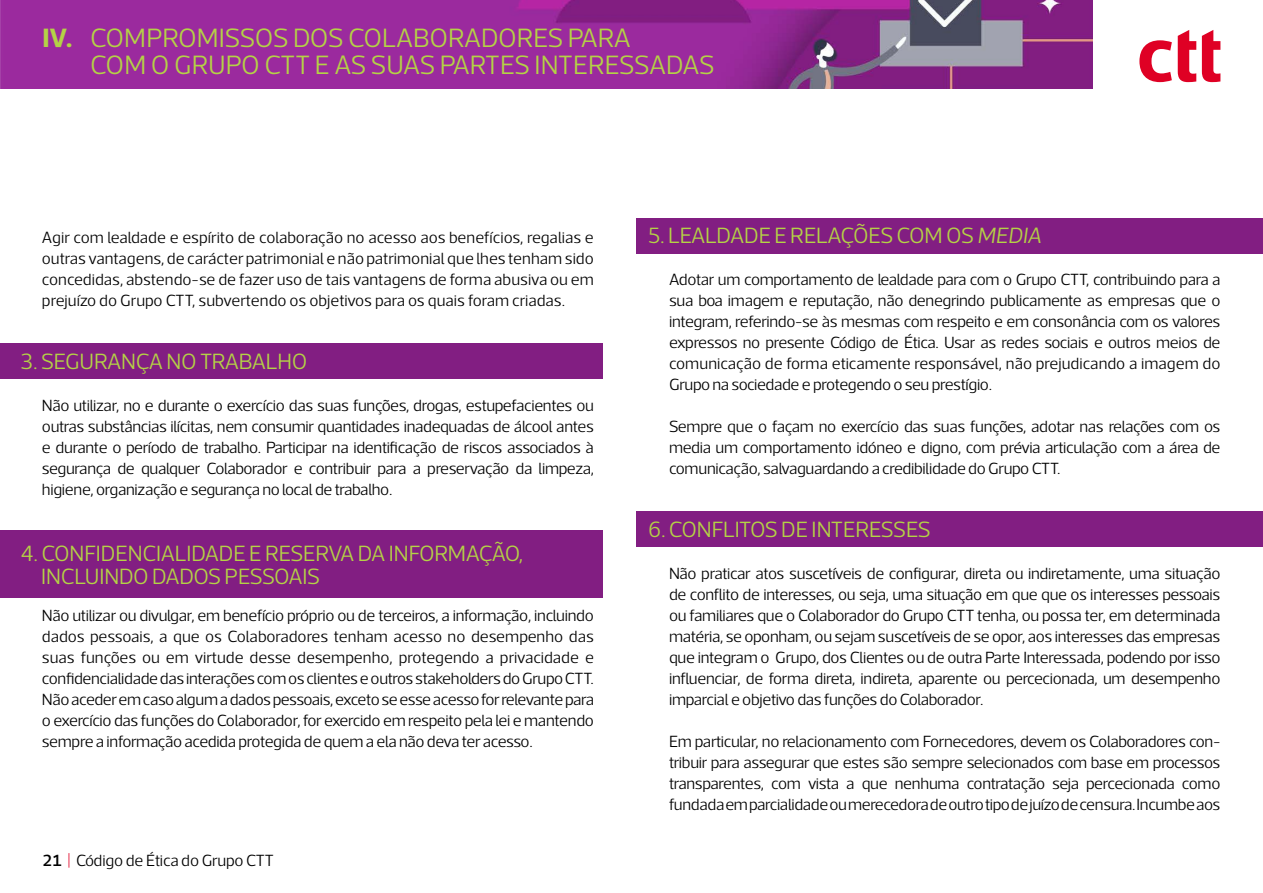
<style>
.page{position:relative;width:1263px;height:893px;background:#fff}
.page>*{position:absolute;margin:0;border:0;box-sizing:border-box;transform-origin:0 0}
.t1{font:300 27px/27px "Acto CTT";letter-spacing:-.015em;color:#b4d246}
.t2{font:300 22.5px/22.5px "Acto CTT";letter-spacing:-.01em;color:#b4d246}
.t3{font:300 16.5px/21px "Acto CTT";letter-spacing:-.02em;color:#000;text-align:justify}
.s1{font-weight:700}
.s2{font-weight:500}
.s3{color:#df0024}
.s4{font-style:italic}
</style>
<div class="page">
<img style="left:0;top:0;width:1092px;height:89px">
<svg style="left:1139px;top:40px;width:33px;height:42px"></svg>
<svg style="left:1178px;top:30px;width:18px;height:52px"></svg>
<svg style="left:1202px;top:30px;width:18px;height:52px"></svg>
<div style="left:637px;top:218px;width:626px;height:35px;background:#821e82"></div>
<div style="left:637px;top:512px;width:626px;height:35px;background:#821e82"></div>
<div style="left:0;top:530px;width:603px;height:68px;background:#821e82"></div>
<div style="left:0;top:343px;width:603px;height:36px;background:#821e82"></div>
<h1 class="t1" style="left:90px;top:24px;width:626px;text-indent:-48px"><span class="s1">IV.</span> COMPROMISSOS DOS COLABORADORES PARA<br>COM O GRUPO CTT E AS SUAS PARTES INTERESSADAS</h1>
<p class="t3" style="left:42px;top:227px;width:554px">Agir com lealdade e espírito de colaboração no acesso aos benefícios, regalias e outras vantagens, de carácter patrimonial e não patrimonial que lhes tenham sido concedidas, abstendo-se de fazer uso de tais vantagens de forma abusiva ou em prejuízo do Grupo CTT, subvertendo os objetivos para os quais foram criadas.</p>
<h2 class="t2" style="left:21px;top:350px;width:288px">3. SEGURANÇA NO TRABALHO</h2>
<p class="t3" style="left:42px;top:395px;width:554px">Não utilizar, no e durante o exercício das suas funções, drogas, estupefacientes ou outras substâncias ilícitas, nem consumir quantidades inadequadas de álcool antes e durante o período de trabalho. Participar na identificação de riscos associados à segurança de qualquer Colaborador e contribuir para a preservação da limpeza, higiene, organização e segurança no local de trabalho.</p>
<h2 class="t2" style="left:41px;top:542px;width:483px;text-indent:-20px">4. CONFIDENCIALIDADE E RESERVA DA INFORMAÇÃO,<br>INCLUINDO DADOS PESSOAIS</h2>
<p class="t3" style="left:42px;top:605px;width:554px">Não utilizar ou divulgar, em benefício próprio ou de terceiros, a informação, incluindo dados pessoais, a que os Colaboradores tenham acesso no desempenho das suas funções ou em virtude desse desempenho, protegendo a privacidade e confidencialidade das interações com os clientes e outros stakeholders do Grupo CTT.<br>Não aceder em caso algum a dados pessoais, exceto se esse acesso for relevante para o exercício das funções do Colaborador, for exercido em respeito pela lei e mantendo sempre a informação acedida protegida de quem a ela não deva ter acesso.</p>
<p class="t3" style="left:43px;top:850px;width:233px"><span class="s2">21</span> <span class="s3">|</span> Código de Ética do Grupo CTT</p>
<h2 class="t2" style="left:648px;top:224px;width:395px">5. LEALDADE E RELAÇÕES COM OS <span class="s4">MEDIA</span></h2>
<p class="t3" style="left:669px;top:269px;width:553px">Adotar um comportamento de lealdade para com o Grupo CTT, contribuindo para a sua boa imagem e reputação, não denegrindo publicamente as empresas que o integram, referindo-se às mesmas com respeito e em consonância com os valores expressos no presente Código de Ética. Usar as redes sociais e outros meios de comunicação de forma eticamente responsável, não prejudicando a imagem do Grupo na sociedade e protegendo o seu prestígio.</p>
<p class="t3" style="left:669px;top:416px;width:553px">Sempre que o façam no exercício das suas funções, adotar nas relações com os media um comportamento idóneo e digno, com prévia articulação com a área de comunicação, salvaguardando a credibilidade do Grupo CTT.</p>
<h2 class="t2" style="left:648px;top:518px;width:284px">6. CONFLITOS DE INTERESSES</h2>
<p class="t3" style="left:669px;top:563px;width:553px">Não praticar atos suscetíveis de configurar, direta ou indiretamente, uma situação de conflito de interesses, ou seja, uma situação em que que os interesses pessoais ou familiares que o Colaborador do Grupo CTT tenha, ou possa ter, em determinada matéria, se oponham, ou sejam suscetíveis de se opor, aos interesses das empresas que integram o Grupo, dos Clientes ou de outra Parte Interessada, podendo por isso influenciar, de forma direta, indireta, aparente ou percecionada, um desempenho imparcial e objetivo das funções do Colaborador.</p>
<p class="t3" style="left:669px;top:731px;width:553px">Em particular, no relacionamento com Fornecedores, devem os Colaboradores con&shy;tribuir para assegurar que estes são sempre selecionados com base em processos transparentes, com vista a que nenhuma contratação seja percecionada como fundada em parcialidade ou merecedora de outro tipo de juízo de censura. Incumbe aos</p>
</div>
